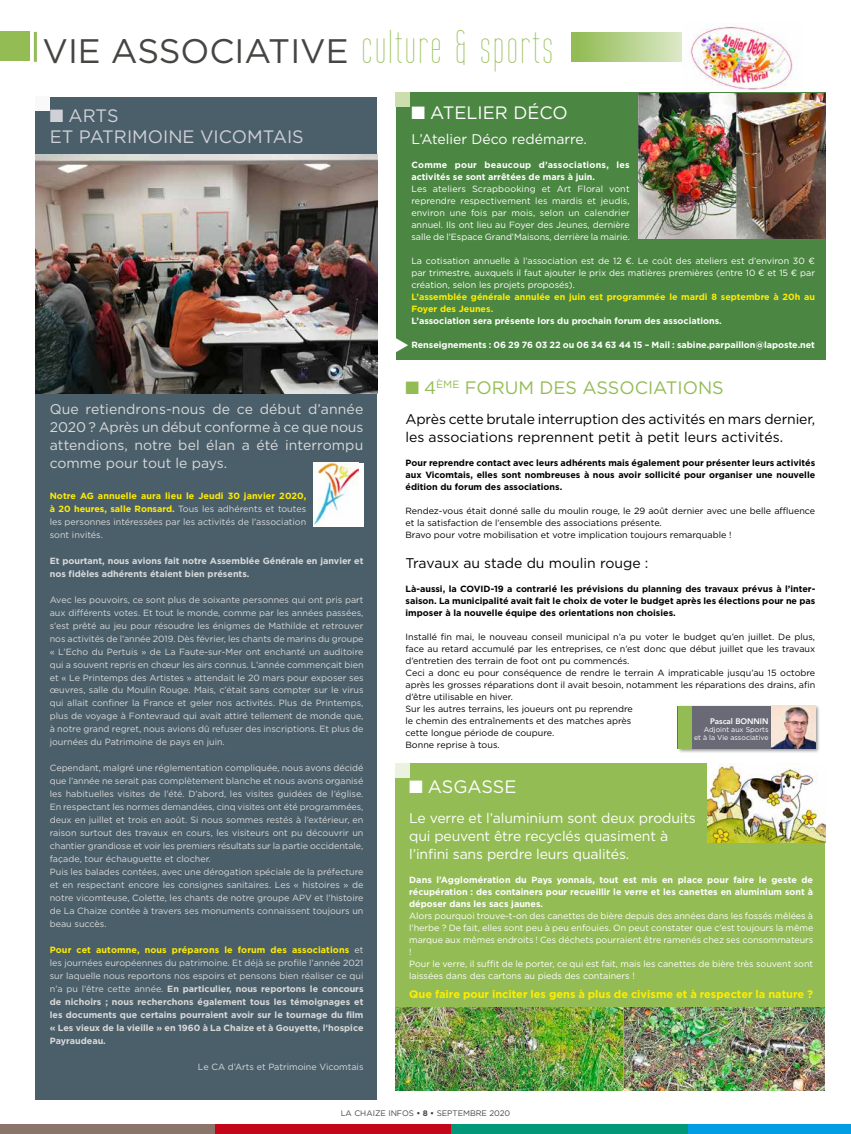
<style>
.page{position:relative;width:851px;height:1134px;background:#fff}
.page>*{position:absolute;margin:0;border:0;box-sizing:border-box;transform-origin:0 0}
.t1{font:34px "Gotham";color:#464543}
.t2{font:18px/21.6px "Gotham";color:#d0d0d7}
.t3{font:18px "Gotham";color:#93bc54}
.t4{font:18px "Gotham";color:#fff}
.t5{font:14px/18px "Gotham";letter-spacing:-.01em;color:#000}
.t6{font:14px/18px "Gotham";letter-spacing:.005em;color:#d9dada;text-align:justify}
.t7{font:14px/18px "Gotham";letter-spacing:-.01em;color:#fff}
.t8{font:700 11px "Gotham";color:#ffed00}
.t9{font:9px/13px "Gotham";color:#d9dada;text-align:justify}
.t10{font:9px/12px "Gotham";letter-spacing:-.005em;color:#fff;text-align:justify}
.t11{font:9px/12px "Gotham";color:#000}
.t12{font:700 9px/13px "Gotham";color:#d9dada}
.t13{font:700 9px/12px "Gotham";color:#000;text-align:justify}
.t14{font:700 9px/12px "Gotham";color:#fff;text-align:justify}
.t15{font:700 9px/12px "Gotham";color:#ffed00}
.t16{font:8px "Gotham";color:#464543}
.t17{font:800 8px "Avenir";color:#fff}
.t18{font:7px/8px "Gotham";color:#fff;text-align:right}
.s1{font-family:"Tall Films";font-size:48px;color:#93bc54}
.s2{font-weight:700;color:#ffed00}
.s3{color:#ffed00}
.s4{font-weight:400}
.s5{font-weight:700}
</style>
<div class="page">
<div style="left:0;top:31px;width:29px;height:30px;background:#93bc54"></div>
<hr style="left:34px;top:32px;width:3px;height:30px;background:#93bc54">
<div style="left:0;top:1124px;width:292px;height:10px;background:#8b756a"></div>
<div style="left:215px;top:1124px;width:313px;height:10px;background:#c3061a"></div>
<div style="left:451px;top:1124px;width:314px;height:10px;background:#009878"></div>
<div style="left:688px;top:1124px;width:162px;height:10px;background:#009ee3"></div>
<svg style="left:571px;top:32px;width:111px;height:30px;background:#b5d18b"></svg>
<div style="left:35px;top:97px;width:342px;height:1003px;background:#4b5f6a"></div>
<div style="left:313px;top:463px;width:50px;height:63px;background:#fff"></div>
<img style="left:313px;top:463px;width:45px;height:63px">
<img style="left:35px;top:154px;width:342px;height:240px">
<div style="left:36px;top:96px;width:14px;height:15px;background:#f9f9f9"></div>
<div style="left:395px;top:763px;width:429px;height:327px;background:#93bc54"></div>
<div style="left:395px;top:763px;width:14px;height:15px;background:#ebf2e0"></div>
<img style="left:707px;top:763px;width:118px;height:79px">
<img style="left:395px;top:1007px;width:227px;height:83px">
<img style="left:624px;top:1007px;width:200px;height:83px">
<div style="left:396px;top:92px;width:430px;height:268px;background:#4c8643"></div>
<div style="left:395px;top:92px;width:15px;height:15px;background:#cddeae"></div>
<img style="left:689px;top:24px;width:107px;height:67px">
<img style="left:638px;top:94px;width:187px;height:145px">
<div style="left:676px;top:705px;width:144px;height:48px;background:#000;opacity:.4"></div>
<div style="left:677px;top:706px;width:137px;height:42px;background:#6a6a77"></div>
<img style="left:771px;top:706px;width:43px;height:42px">
<div style="left:677px;top:706px;width:14px;height:42px;background:#93bc54"></div>
<h1 class="t1" style="left:43px;top:29px;width:512px">VIE ASSOCIATIVE <span class="s1">culture &amp; sports</span></h1>
<h2 class="t2" style="left:50px;top:104px;width:255px">■ ARTS<br>ET PATRIMOINE VICOMTAIS</h2>
<h2 class="t4" style="left:411px;top:101px;width:158px">■ ATELIER DÉCO</h2>
<h3 class="t7" style="left:411px;top:130px;width:177px">L’Atelier Déco redémarre.</h3>
<p class="t14" style="left:411px;top:159px;width:220px">Comme pour beaucoup d’associations, les activités se sont arrêtées de mars à juin.</p>
<p class="t10" style="left:411px;top:183px;width:220px">Les ateliers Scrapbooking et Art Floral vont reprendre respectivement les mardis et jeudis, environ une fois par mois, selon un calendrier annuel. Ils ont lieu au Foyer des Jeunes, dernière salle de l’Espace Grand’Maisons, derrière la mairie.</p>
<p class="t10" style="left:411px;top:255px;width:405px">La cotisation annuelle à l’association est de 12 €. Le coût des ateliers est d’environ 30 € par trimestre, auxquels il faut ajouter le prix des matières premières (entre 10 € et 15 € par création, selon les projets proposés).</p>
<p class="t15" style="left:411px;top:291px;width:405px">L’assemblée générale annulée en juin est programmée le mardi 8 septembre à 20h au<br>Foyer des Jeunes.</p>
<p class="t14" style="left:411px;top:315px;width:312px">L’association sera présente lors du prochain forum des associations.</p>
<p class="t14" style="left:411px;top:339px;width:405px">Renseignements : 06 29 76 03 22 ou 06 34 63 44 15 – Mail : sabine.parpaillon@laposte.net</p>
<h3 class="t6" style="left:50px;top:399px;width:315px">Que retiendrons-nous de ce début d’année 2020 ? Après un début conforme à ce que nous attendions, notre bel élan a été interrompu comme pour tout le pays.</h3>
<p class="t9" style="left:50px;top:489px;width:258px"><span class="s2">Notre AG annuelle aura lieu le Jeudi 30 janvier 2020, à 20 heures, salle Ronsard.</span> Tous les adhérents et toutes les personnes intéressées par les activités de l’association sont invités.</p>
<p class="t12" style="left:50px;top:554px;width:315px">Et pourtant, nous avions fait notre Assemblée Générale en janvier et nos fidèles adhérents étaient bien présents.</p>
<p class="t9" style="left:50px;top:593px;width:315px">Avec les pouvoirs, ce sont plus de soixante personnes qui ont pris part aux différents votes. Et tout le monde, comme par les années passées, s’est prêté au jeu pour résoudre les énigmes de Mathilde et retrouver nos activités de l’année 2019. Dès février, les chants de marins du groupe « L’Echo du Pertuis » de La Faute-sur-Mer ont enchanté un auditoire qui a souvent repris en chœur les airs connus. L’année commençait bien et « Le Printemps des Artistes » attendait le 20 mars pour exposer ses œuvres, salle du Moulin Rouge. Mais, c’était sans compter sur le virus qui allait confiner la France et geler nos activités. Plus de Printemps, plus de voyage à Fontevraud qui avait attiré tellement de monde que, à notre grand regret, nous avions dû refuser des inscriptions. Et plus de journées du Patrimoine de pays en juin.</p>
<p class="t9" style="left:50px;top:762px;width:315px;text-align:left">Cependant, malgré une réglementation compliquée, nous avons décidé que l’année ne serait pas complètement blanche et nous avons organisé les habituelles visites de l’été. D’abord, les visites guidées de l’église.<br>En respectant les normes demandées, cinq visites ont été programmées, deux en juillet et trois en août. Si nous sommes restés à l’extérieur, en raison surtout des travaux en cours, les visiteurs ont pu découvrir un chantier grandiose et voir les premiers résultats sur la partie occidentale, façade, tour échauguette et clocher.<br>Puis les balades contées, avec une dérogation spéciale de la préfecture et en respectant encore les consignes sanitaires. Les « histoires » de notre vicomteuse, Colette, les chants de notre groupe APV et l’histoire de La Chaize contée à travers ses monuments connaissent toujours un beau succès.</p>
<p class="t12" style="left:50px;top:943px;width:315px;text-align:justify"><span class="s3">Pour cet automne, nous préparons le forum des associations</span> <span class="s4">et les journées européennes du patrimoine. Et déjà se profile l’année 2021 sur laquelle nous reportons nos espoirs et pensons bien réaliser ce qui n’a pu l’être cette année.</span> En particulier, nous reportons le concours de nichoirs ; nous recherchons également tous les témoignages et les documents que certains pourraient avoir sur le tournage du film « Les vieux de la vieille » en 1960 à La Chaize et à Gouyette, l’hospice Payraudeau.</p>
<p class="t9" style="left:198px;top:1060px;width:167px">Le CA d’Arts et Patrimoine Vicomtais</p>
<h2 class="t3" style="left:405px;top:376px;width:320px">■ 4<sup>ÈME</sup> FORUM DES ASSOCIATIONS</h2>
<h3 class="t5" style="left:405px;top:410px;width:411px">Après cette brutale interruption des activités en mars dernier, les associations reprennent petit à petit leurs activités.</h3>
<p class="t13" style="left:405px;top:457px;width:411px">Pour reprendre contact avec leurs adhérents mais également pour présenter leurs activités aux Vicomtais, elles sont nombreuses à nous avoir sollicité pour organiser une nouvelle édition du forum des associations.</p>
<p class="t11" style="left:405px;top:505px;width:411px">Rendez-vous était donné salle du moulin rouge, le 29 août dernier avec une belle affluence et la satisfaction de l’ensemble des associations présente.<br>Bravo pour votre mobilisation et votre implication toujours remarquable !</p>
<h3 class="t5" style="left:405px;top:554px;width:244px">Travaux au stade du moulin rouge :</h3>
<p class="t13" style="left:405px;top:583px;width:411px">Là-aussi, la COVID-19 a contrarié les prévisions du planning des travaux prévus à l’inter&shy;saison. La municipalité avait fait le choix de voter le budget après les élections pour ne pas imposer à la nouvelle équipe des orientations non choisies.</p>
<p class="t11" style="left:405px;top:631px;width:411px">Installé fin mai, le nouveau conseil municipal n’a pu voter le budget qu’en juillet. De plus, face au retard accumulé par les entreprises, ce n’est donc que début juillet que les travaux d’entretien des terrain de foot ont pu commencés.<br>Ceci a donc eu pour conséquence de rendre le terrain A impraticable jusqu’au 15 octobre après les grosses réparations dont il avait besoin, notamment les réparations des drains, afin d’être utilisable en hiver.<br>Sur les autres terrains, les joueurs ont pu reprendre<br>le chemin des entraînements et des matches après<br>cette longue période de coupure.<br>Bonne reprise à tous.</p>
<h2 class="t4" style="left:409px;top:775px;width:109px">■ ASGASSE</h2>
<h3 class="t7" style="left:409px;top:808px;width:288px">Le verre et l’aluminium sont deux produits qui peuvent être recyclés quasiment à l’infini sans perdre leurs qualités.</h3>
<p class="t14" style="left:409px;top:873px;width:405px">Dans l’Agglomération du Pays yonnais, tout est mis en place pour faire le geste de récupération : des containers pour recueillir le verre et les canettes en aluminium sont à déposer dans les sacs jaunes.</p>
<p class="t10" style="left:409px;top:909px;width:405px;text-align:left">Alors pourquoi trouve-t-on des canettes de bière depuis des années dans les fossés mêlées à l’herbe ? De fait, elles sont peu à peu enfouies. On peut constater que c’est toujours la même marque aux mêmes endroits ! Ces déchets pourraient être ramenés chez ses consommateurs !<br>Pour le verre, il suffit de le porter, ce qui est fait, mais les canettes de bière très souvent sont laissées dans des cartons au pieds des containers !</p>
<p class="t8" style="left:409px;top:987px;width:405px">Que faire pour inciter les gens à plus de civisme et à respecter la nature ?</p>
<p class="t17" style="left:710px;top:716px;width:60px">Pascal BONNIN</p>
<p class="t18" style="left:694px;top:725px;width:76px">Adjoint aux Sports<br>et à la Vie associative</p>
<p class="t16" style="left:340px;top:1108px;width:171px">LA CHAIZE INFOS <span class="s5">• 8 •</span> SEPTEMBRE 2020</p>
</div>
